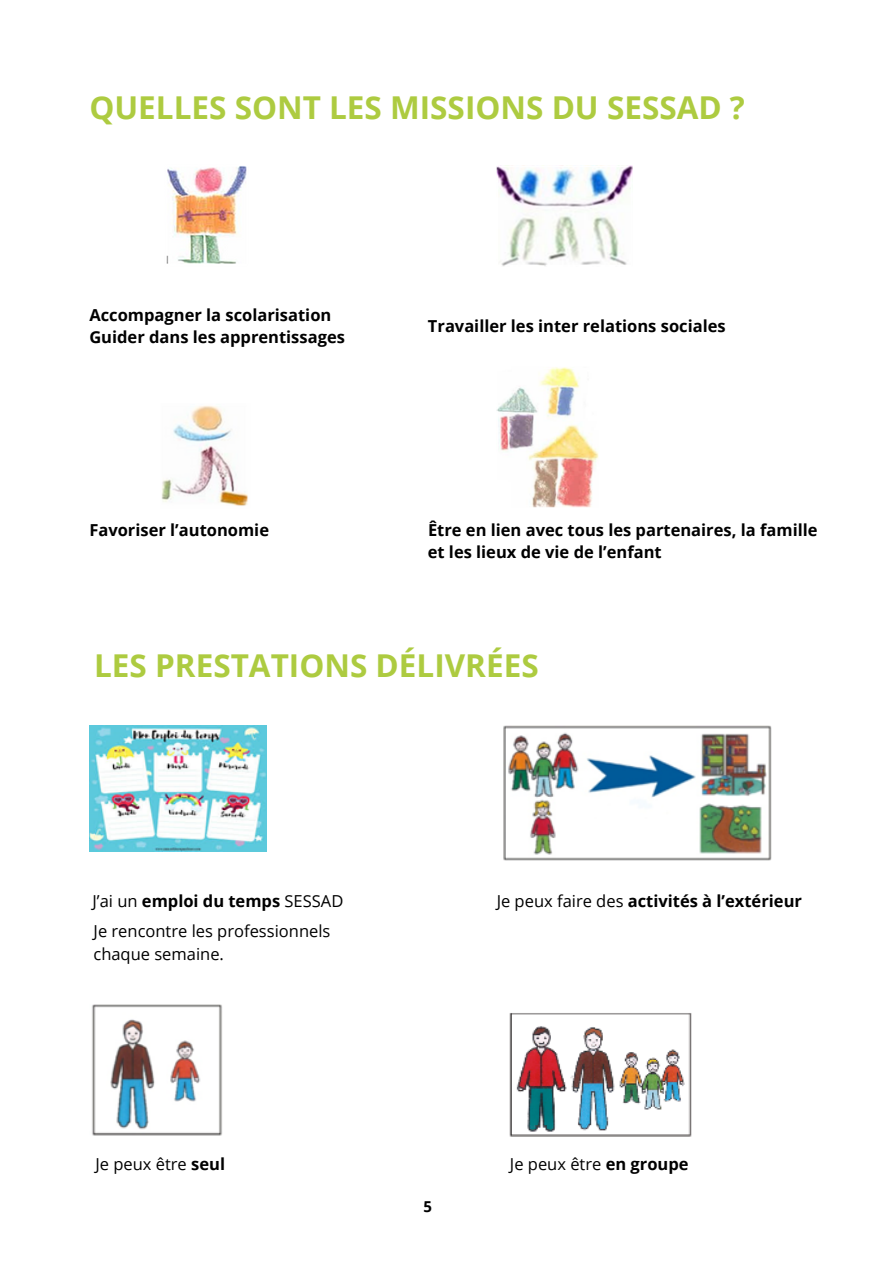
<style>
.page{position:relative;width:894px;height:1264px;background:#fff}
.page>*{position:absolute;margin:0;border:0;box-sizing:border-box;transform-origin:0 0}
.t1{font:700 31.5px "Open Sans";color:#adcb40}
.t2{font:700 16.5px/22.5px "Open Sans";color:#000}
.t3{font:16.5px "Open Sans";color:#000}
.t4{font:700 15px "Open Sans";color:#000}
.s1{font-weight:400}
.s2{font-weight:700}
</style>
<div class="page">
<img style="left:166px;top:166px;width:81px;height:98px">
<img style="left:496px;top:165px;width:137px;height:101px">
<img style="left:161px;top:406px;width:87px;height:100px">
<img style="left:496px;top:367px;width:103px;height:141px">
<img style="left:89px;top:725px;width:177px;height:126px">
<img style="left:503px;top:725px;width:268px;height:135px">
<img style="left:92px;top:1004px;width:130px;height:131px">
<img style="left:509px;top:1013px;width:183px;height:124px">
<h1 class="t1" style="left:89px;top:85px;width:657px">QUELLES SONT LES MISSIONS DU SESSAD ?</h1>
<p class="t2" style="left:89px;top:303px;width:257px">Accompagner la scolarisation<br>Guider dans les apprentissages</p>
<p class="t2" style="left:428px;top:314px;width:299px">Travailler les inter relations sociales</p>
<h2 class="t2" style="left:89px;top:518px;width:181px">Favoriser l’autonomie</h2>
<h2 class="t2" style="left:427px;top:518px;width:391px">Être en lien avec tous les partenaires, la famille et les lieux de vie de l’enfant</h2>
<p class="t1" style="left:94px;top:644px;width:446px">LES PRESTATIONS DÉ LIVRÉ ES</p>
<p class="t2" style="left:92px;top:889px;width:252px"><span class="s1">J’ai un</span> emploi du temps <span class="s1">SESSAD</span></p>
<h2 class="t3" style="left:94px;top:919px;width:238px">Je rencontre les professionnels</h2>
<h2 class="t3" style="left:93px;top:942px;width:132px">chaque semaine.</h2>
<h1 class="t2" style="left:496px;top:889px;width:307px"><span class="s1">Je peux faire des</span> activités à l’extérieur</h1>
<p class="t3" style="left:95px;top:1152px;width:131px">Je peux être <span class="s2">seul</span></p>
<p class="t3" style="left:510px;top:1152px;width:180px">Je peux être <span class="s2">en groupe</span></p>
<p class="t4" style="left:423px;top:1195px;width:10px">5</p>
</div>
